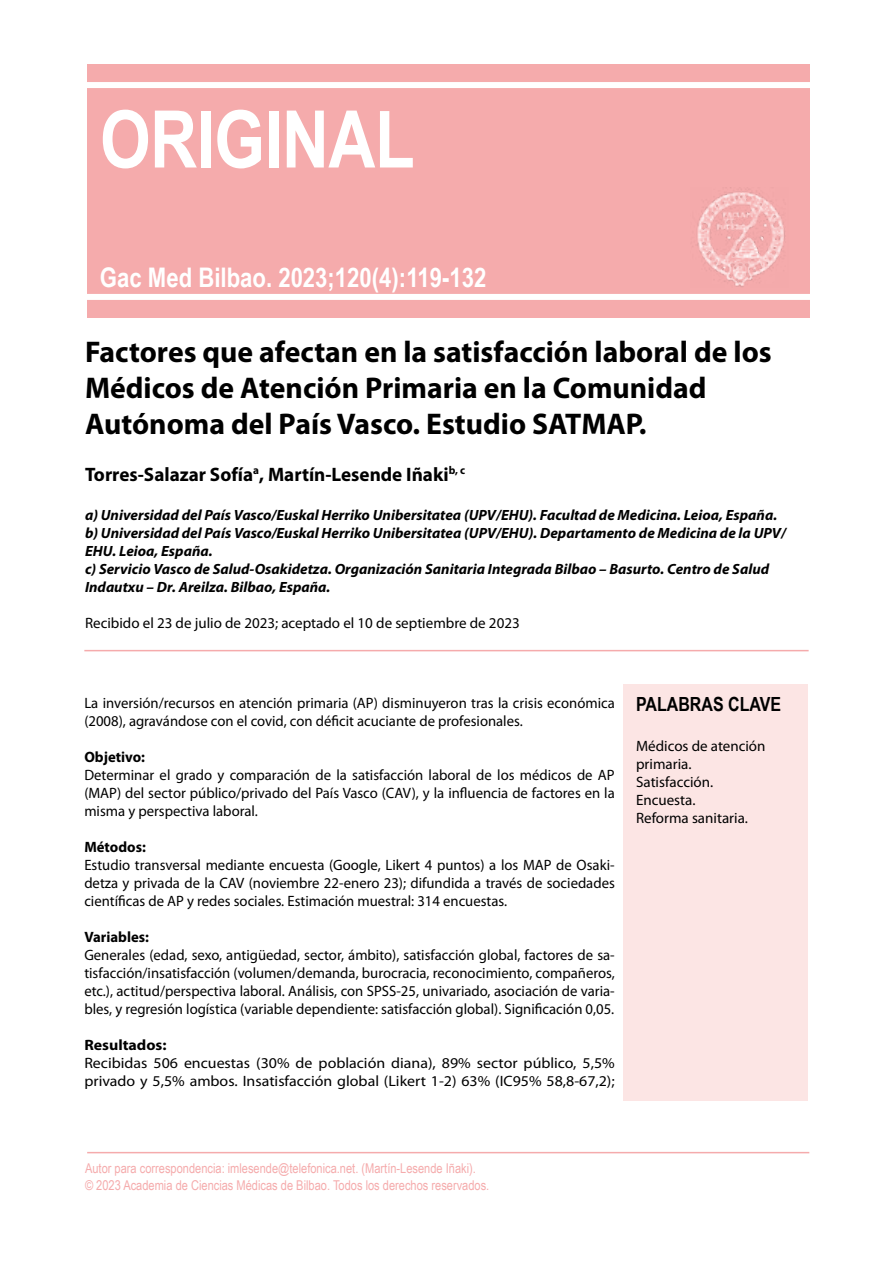
<style>
.page{position:relative;width:893px;height:1263px;background:#fff}
.page>*{position:absolute;margin:0;border:0;box-sizing:border-box;transform-origin:0 0}
.t1{font:700 79.5px "Arial Narrow";letter-spacing:-.005em;color:#fff}
.t2{font:700 30px/36px "Myriad Pro";color:#000}
.t3{font:700 27px "Arial Narrow";color:#fff}
.t4{font:700 19.5px "Myriad Pro";color:#000}
.t5{font:700 19.5px "Arial Narrow";color:#000}
.t6{font:15px/18px "Myriad Pro";color:#000;text-align:justify}
.t7{font:15px/18px "Myriad Pro";color:#000;scale:1.06 1}
.t8{font:700 15px "Myriad Pro";color:#000}
.t9{font:700 15px "Myriad Pro";color:#000;scale:1.06 1}
.t10{font:italic 700 14.85px/18px "Myriad Pro";color:#000}
.t11{font:13.5px/16.2px "Arial Narrow";color:#f5abac}
</style>
<div class="page">
<div style="left:623px;top:684px;width:185px;height:417px;background:#fce5e4"></div>
<div style="left:87px;top:64px;width:722px;height:253px;background:#f5abac"></div>
<div style="left:28px;top:82px;width:865px;height:6px;background:#fff"></div>
<div style="left:28px;top:294px;width:865px;height:6px;background:#fff"></div>
<hr style="left:87px;top:1152px;width:722px;height:1px;background:#f5abac">
<hr style="left:84px;top:650px;width:725px;height:1px;background:#f5abac">
<img style="left:697px;top:189px;width:88px;height:98px">
<h1 class="t1" style="left:100px;top:79px;width:555px">ORIGINAL BREVE</h1>
<h3 class="t3" style="left:100px;top:257px;width:388px">Gac Med Bilbao. 2023;120(4):119-132</h3>
<h2 class="t2" style="left:85px;top:333px;width:688px">Factores que afectan en la satisfacción laboral de los<br>Médicos de Atención Primaria en la Comunidad<br>Autónoma del País Vasco. Estudio SATMAP.</h2>
<h3 class="t4" style="left:85px;top:461px;width:382px">Torres-Salazar Sofía<sup>a</sup>, Martín-Lesende Iñaki<sup>b,</sup> <sup>c</sup></h3>
<p class="t10" style="left:85px;top:506px;width:702px">a) Universidad del País Vasco/Euskal Herriko Unibersitatea (UPV/EHU). Facultad de Medicina. Leioa, España. b) Universidad del País Vasco/Euskal Herriko Unibersitatea (UPV/EHU). Departamento de Medicina de la UPV/ EHU. Leioa, España.<br>c) Servicio Vasco de Salud-Osakidetza. Organización Sanitaria Integrada Bilbao – Basurto. Centro de Salud Indautxu – Dr. Areilza. Bilbao, España.</p>
<p class="t6" style="left:85px;top:614px;width:436px">Recibido el 23 de julio de 2023; aceptado el 10 de septiembre de 2023</p>
<p class="t6" style="left:84px;top:694px;width:532px">La inversión/recursos en atención primaria (AP) disminuyeron tras la crisis económica (2008), agravándose con el covid, con déficit acuciante de profesionales.</p>
<p class="t8" style="left:84px;top:747px;width:62px">Objetivo:</p>
<p class="t6" style="left:84px;top:766px;width:532px">Determinar el grado y comparación de la satisfacción laboral de los médicos de AP (MAP) del sector público/privado del País Vasco (CAV), y la influencia de factores en la misma y perspectiva laboral.</p>
<p class="t8" style="left:84px;top:837px;width:63px">Métodos:</p>
<p class="t6" style="left:84px;top:856px;width:532px">Estudio transversal mediante encuesta (Google, Likert 4 puntos) a los MAP de Osaki&shy;detza y privada de la CAV (noviembre 22-enero 23); difundida a través de sociedades científicas de AP y redes sociales. Estimación muestral: 314 encuestas.</p>
<p class="t8" style="left:84px;top:927px;width:66px">Variables:</p>
<p class="t6" style="left:84px;top:946px;width:532px">Generales (edad, sexo, antigüedad, sector, ámbito), satisfacción global, factores de sa&shy;tisfacción/insatisfacción (volumen/demanda, burocracia, reconocimiento, compañeros, etc.), actitud/perspectiva laboral. Análisis, con SPSS-25, univariado, asociación de varia&shy;bles, y regresión logística (variable dependiente: satisfacción global). Significación 0,05.</p>
<p class="t9" style="left:84px;top:1035px;width:79px">Resultados:</p>
<p class="t7" style="left:84px;top:1054px;width:502px">Recibidas 506 encuestas (30% de población diana), 89% sector público, 5,5% privado y 5,5% ambos. Insatisfacción global (Likert 1-2) 63% (IC95% 58,8-67,2);</p>
<h3 class="t5" style="left:636px;top:689px;width:147px">PALABRAS CLAVE</h3>
<p class="t6" style="left:636px;top:736px;width:131px;text-align:left">Médicos de atención primaria.<br>Satisfacción.<br>Encuesta.<br>Reforma sanitaria.</p>
<p class="t11" style="left:85px;top:1160px;width:406px">Autor para correspondencia: imlesende@telefonica.net. (Martín-Lesende Iñaki).<br>© 2023 Academia de Ciencias Médicas de Bilbao. Todos los derechos reservados.</p>
</div>
